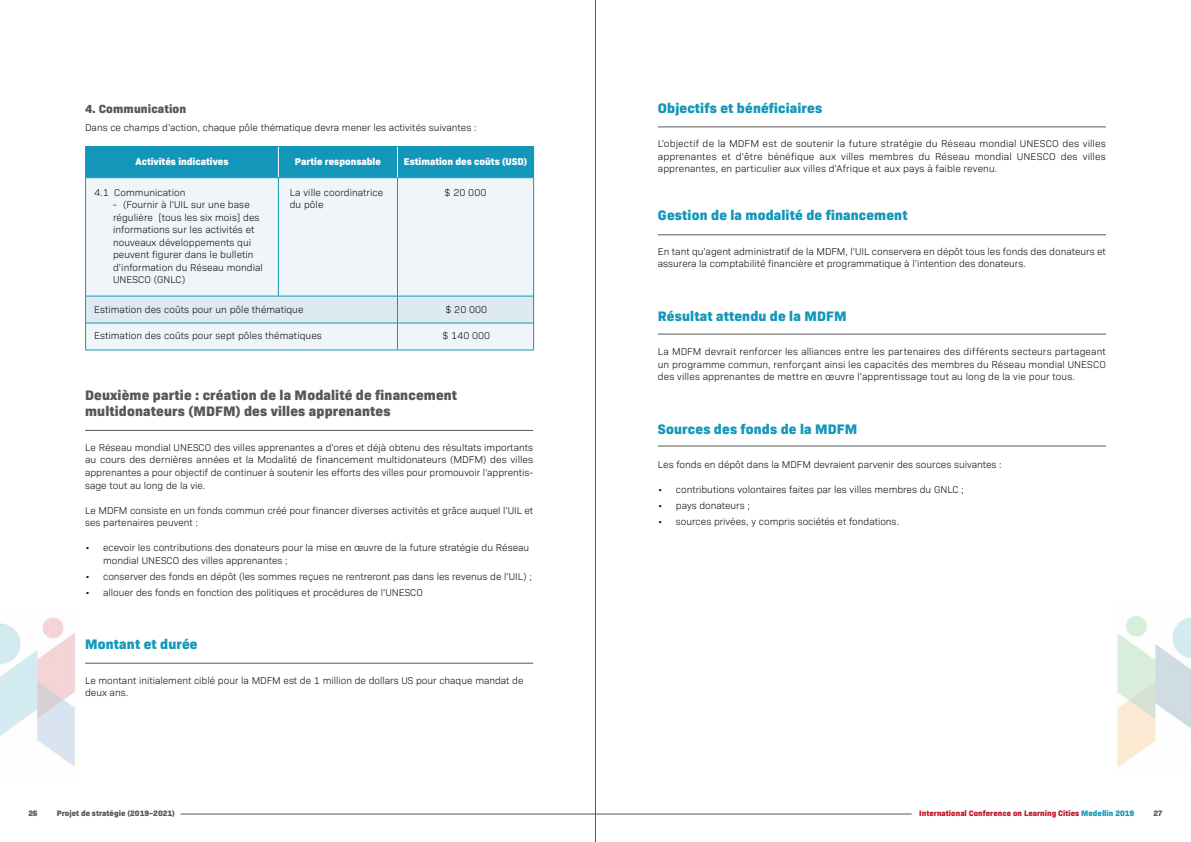
<style>
.page{position:relative;width:1191px;height:842px;background:#fff}
.page>*{position:absolute;margin:0;border:0;box-sizing:border-box;transform-origin:0 0}
.t1{font:800 14px "Bio Sans";letter-spacing:.01em;color:#1297ba}
.t2{font:800 14px/16px "Bio Sans";letter-spacing:.01em;color:#575756}
.t3{font:800 12px "Bio Sans";letter-spacing:.01em;color:#575756}
.t4{font:300 10px/12.5px "Bio Sans";color:#000}
.t5{font:800 10px "Bio Sans";color:#fff}
.t6{font:800 8px "Bio Sans";letter-spacing:.005em;color:#c11628}
.t7{font:800 8px "Bio Sans";letter-spacing:.005em;color:#575756}
.s1{color:#1297ba}
</style>
<div class="page">
<div style="left:86px;top:147px;width:447px;height:30px;background:#1297ba"></div>
<div style="left:86px;top:178px;width:447px;height:118px;background:#eff5f9"></div>
<hr style="left:85px;top:146px;width:193px;height:1px;background:#1297ba">
<hr style="left:85px;top:147px;width:1px;height:31px;background:#1297ba">
<hr style="left:278px;top:146px;width:119px;height:1px;background:#1297ba">
<hr style="left:397px;top:146px;width:137px;height:1px;background:#1297ba">
<hr style="left:533px;top:147px;width:1px;height:31px;background:#1297ba">
<hr style="left:85px;top:178px;width:1px;height:118px;background:#1297ba">
<hr style="left:533px;top:178px;width:1px;height:118px;background:#1297ba">
<hr style="left:85px;top:349px;width:193px;height:1px;background:#1297ba">
<hr style="left:278px;top:349px;width:119px;height:1px;background:#1297ba">
<hr style="left:397px;top:349px;width:137px;height:1px;background:#1297ba">
<hr style="left:278px;top:147px;width:1px;height:30px;background:#fff">
<hr style="left:397px;top:147px;width:1px;height:30px;background:#fff">
<hr style="left:86px;top:177px;width:192px;height:1px;background:#1297ba">
<hr style="left:278px;top:177px;width:119px;height:1px;background:#1297ba">
<hr style="left:278px;top:178px;width:1px;height:118px;background:#1297ba">
<hr style="left:397px;top:177px;width:136px;height:1px;background:#1297ba">
<hr style="left:397px;top:178px;width:1px;height:118px;background:#1297ba">
<svg style="left:85px;top:296px;width:449px;height:53px"></svg>
<hr style="left:85px;top:430px;width:448px;height:1px;background:#575756">
<hr style="left:85px;top:663px;width:448px;height:1px;background:#575756">
<hr style="left:658px;top:126px;width:448px;height:1px;background:#575756">
<hr style="left:658px;top:234px;width:448px;height:1px;background:#575756">
<hr style="left:658px;top:334px;width:448px;height:1px;background:#575756">
<hr style="left:658px;top:445px;width:448px;height:1px;background:#575756">
<hr style="left:595px;top:0;width:1px;height:842px;background:#575756">
<hr style="left:181px;top:814px;width:730px;height:1px;background:#575756">
<img style="left:1117px;top:616px;width:74px;height:151px">
<img style="left:0;top:617px;width:75px;height:150px">
<p class="t3" style="left:85px;top:99px;width:103px">4. Communication</p>
<p class="t4" style="left:85px;top:121px;width:393px">Dans ce champs d’action, chaque pôle thématique devra mener les activités suivantes :</p>
<p class="t5" style="left:135px;top:154px;width:94px">Activités indicatives</p>
<p class="t5" style="left:295px;top:154px;width:88px">Partie responsable</p>
<p class="t5" style="left:404px;top:154px;width:125px">Estimation des coûts (USD)</p>
<p class="t4" style="left:94px;top:185px;width:93px">4.1 Communication</p>
<p class="t4" style="left:113px;top:198px;width:151px">- (Fournir à l’UIL sur une base régulière [tous les six mois] des informations sur les activités et nouveaux développements qui peuvent figurer dans le bulletin d’information du Réseau mondial<br>UNESCO (GNLC)</p>
<p class="t4" style="left:290px;top:185px;width:95px">La ville coordinatrice du pôle</p>
<p class="t4" style="left:444px;top:185px;width:43px">$ 20 000</p>
<p class="t4" style="left:94px;top:302px;width:211px">Estimation des coûts pour un pôle thématique</p>
<p class="t4" style="left:445px;top:302px;width:43px">$ 20 000</p>
<p class="t4" style="left:94px;top:329px;width:229px">Estimation des coûts pour sept pôles thématiques</p>
<p class="t4" style="left:442px;top:329px;width:49px">$ 140 000</p>
<h1 class="t2" style="left:85px;top:386px;width:373px">Deuxième partie : création de la Modalité de financement multidonateurs (MDFM) des villes apprenantes</h1>
<p class="t4" style="left:85px;top:440px;width:449px;text-align:justify">Le Réseau mondial UNESCO des villes apprenantes a d’ores et déjà obtenu des résultats importants au cours des dernières années et la Modalité de financement multidonateurs (MDFM) des villes apprenantes a pour objectif de continuer à soutenir les efforts des villes pour promouvoir l’apprentis&shy;sage tout au long de la vie.</p>
<p class="t4" style="left:85px;top:503px;width:449px">Le MDFM consiste en un fonds commun créé pour financer diverses activités et grâce auquel l’UIL et ses partenaires peuvent :</p>
<p class="t4" style="left:103px;top:540px;width:428px;text-indent:-18px">• ecevoir les contributions des donateurs pour la mise en œuvre de la future stratégie du Réseau mondial UNESCO des villes apprenantes ;</p>
<p class="t4" style="left:85px;top:569px;width:448px">• conserver des fonds en dépôt (les sommes reçues ne rentreront pas dans les revenus de l’UIL) ;</p>
<p class="t4" style="left:85px;top:585px;width:339px">• allouer des fonds en fonction des politiques et procédures de l’UNESCO</p>
<h1 class="t1" style="left:85px;top:633px;width:114px">Montant et durée</h1>
<p class="t4" style="left:85px;top:673px;width:440px">Le montant initialement ciblé pour la MDFM est de 1 million de dollars US pour chaque mandat de deux ans.</p>
<h1 class="t1" style="left:658px;top:97px;width:166px">Objectifs et bénéficiaires</h1>
<p class="t4" style="left:658px;top:137px;width:449px;text-align:justify">L’objectif de la MDFM est de soutenir la future stratégie du Réseau mondial UNESCO des villes apprenantes et d‘être bénéfique aux villes membres du Réseau mondial UNESCO des villes apprenantes, en particulier aux villes d’Afrique et aux pays à faible revenu.</p>
<h1 class="t1" style="left:658px;top:204px;width:251px">Gestion de la modalité de financement</h1>
<p class="t4" style="left:658px;top:244px;width:449px">En tant qu’agent administratif de la MDFM, l’UIL conservera en dépôt tous les fonds des donateurs et assurera la comptabilité financière et programmatique à l’intention des donateurs.</p>
<h1 class="t1" style="left:658px;top:305px;width:190px">Résultat attendu de la MDFM</h1>
<p class="t4" style="left:658px;top:345px;width:449px;text-align:justify">La MDFM devrait renforcer les alliances entre les partenaires des différents secteurs partageant un programme commun, renforçant ainsi les capacités des membres du Réseau mondial UNESCO des villes apprenantes de mettre en œuvre l’apprentissage tout au long de la vie pour tous.</p>
<h1 class="t1" style="left:658px;top:418px;width:201px">Sources des fonds de la MDFM</h1>
<p class="t4" style="left:658px;top:458px;width:345px">Les fonds en dépôt dans la MDFM devraient parvenir des sources suivantes :</p>
<p class="t4" style="left:658px;top:483px;width:307px">• contributions volontaires faites par les villes membres du GNLC ;</p>
<p class="t4" style="left:658px;top:499px;width:94px">• pays donateurs ;</p>
<p class="t4" style="left:658px;top:515px;width:243px">• sources privées, y compris sociétés et fondations.</p>
<p class="t7" style="left:28px;top:807px;width:11px">26</p>
<p class="t7" style="left:57px;top:807px;width:120px">Projet de stratégie (2019–2021)</p>
<p class="t6" style="left:919px;top:807px;width:216px">International Conference on Learning Cities <span class="s1">Medellín 2019</span></p>
<p class="t7" style="left:1153px;top:807px;width:11px">27</p>
</div>
